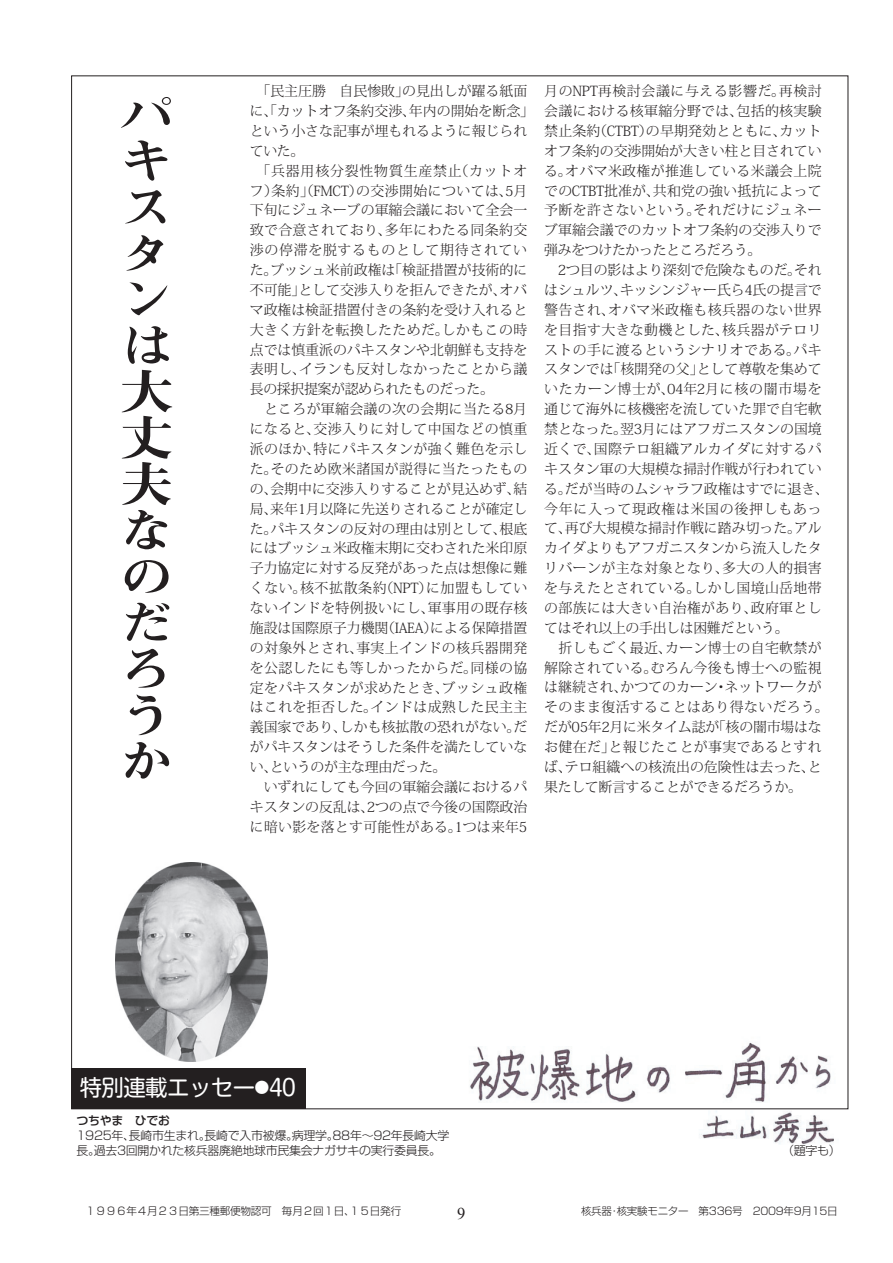
<style>
.page{position:relative;width:893px;height:1263px;background:#fff}
.page>*{position:absolute;margin:0;border:0;box-sizing:border-box;transform-origin:0 0}
.t1{font:47.4px/46.2px "Midashi Min Pro MA31";color:#231f20;scale:1.14 1}
.t2{font:22.35px "Shin M Go Pro";letter-spacing:-.025em;color:#fff}
.t3{font:16.5px "Times New Roman";color:#231f20}
.t4{font:300 13.95px/19.8px "Koz Min Pro";color:#231f20}
.t5{font:300 12px/15px "Shin Go Pro";letter-spacing:-.025em;color:#231f20}
.t6{font:500 12px "Shin Go Pro";letter-spacing:-.025em;color:#231f20}
.t7{font:300 10.65px "Shin Go Pro";letter-spacing:-.025em;color:#231f20}
.t8{font:300 10.5px "Shin Go Pro";letter-spacing:-.025em;color:#231f20}
.s1{font-size:15px}
.s2{font-size:10.65px}
</style>
<div class="page">
<img style="left:116px;top:863px;width:152px;height:199px">
<img style="left:699px;top:1111px;width:135px;height:33px">
<img style="left:470px;top:1042px;width:361px;height:61px">
<div style="left:71px;top:1068px;width:235px;height:40px;background:#231f20"></div>
<h1 class="t1" style="left:120px;top:87px;width:47px">パキスタンは大丈夫なのだろうか</h1>
<p class="t4" style="left:250px;top:81px;width:286px">　「民主圧勝　自民惨敗」の見出しが躍る紙面に、「カットオフ条約交渉、年内の開始を断念」という小さな記事が埋もれるように報じられていた。<br>　「兵器用核分裂性物質生産禁止（カットオフ）条約」（FMCT）の交渉開始については、5月下旬にジュネーブの軍縮会議において全会一致で合意されており、多年にわたる同条約交渉の停滞を脱するものとして期待されていた。ブッシュ米前政権は「検証措置が技術的に不可能」として交渉入りを拒んできたが、オバマ政権は検証措置付きの条約を受け入れると大きく方針を転換したためだ。しかもこの時点では慎重派のパキスタンや北朝鮮も支持を表明し、イランも反対しなかったことから議長の採択提案が認められたものだった。<br>　ところが軍縮会議の次の会期に当たる8月になると、交渉入りに対して中国などの慎重派のほか、特にパキスタンが強く難色を示した。そのため欧米諸国が説得に当たったものの、会期中に交渉入りすることが見込めず、結局、来年1月以降に先送りされることが確定した。パキスタンの反対の理由は別として、根底にはブッシュ米政権末期に交わされた米印原子力協定に対する反発があった点は想像に難くない。核不拡散条約（NPT）に加盟もしていないインドを特例扱いにし、軍事用の既存核施設は国際原子力機関（IAEA）による保障措置の対象外とされ、事実上インドの核兵器開発を公認したにも等しかったからだ。同様の協定をパキスタンが求めたとき、ブッシュ政権はこれを拒否した。インドは成熟した民主主義国家であり、しかも核拡散の恐れがない。だがパキスタンはそうした条件を満たしていない、というのが主な理由だった。<br>　いずれにしても今回の軍縮会議におけるパキスタンの反乱は、2つの点で今後の国際政治に暗い影を落とす可能性がある。1つは来年5</p>
<p class="t4" style="left:544px;top:81px;width:286px">月のNPT再検討会議に与える影響だ。再検討会議における核軍縮分野では、包括的核実験禁止条約（CTBT）の早期発効とともに、カットオフ条約の交渉開始が大きい柱と目されている。オバマ米政権が推進している米議会上院でのCTBT批准が、共和党の強い抵抗によって予断を許さないという。それだけにジュネーブ軍縮会議でのカットオフ条約の交渉入りで弾みをつけたかったところだろう。<br>　2つ目の影はより深刻で危険なものだ。それはシュルツ、キッシンジャー氏ら4氏の提言で警告され、オバマ米政権も核兵器のない世界を目指す大きな動機とした、核兵器がテロリストの手に渡るというシナリオである。パキスタンでは「核開発の父」として尊敬を集めていたカーン博士が、04年2月に核の闇市場を通じて海外に核機密を流していた罪で自宅軟禁となった。翌3月にはアフガニスタンの国境近くで、国際テロ組織アルカイダに対するパキスタン軍の大規模な掃討作戦が行われている。だが当時のムシャラフ政権はすでに退き、今年に入って現政権は米国の後押しもあって、再び大規模な掃討作戦に踏み切った。アルカイダよりもアフガニスタンから流入したタリバーンが主な対象となり、多大の人的損害を与えたとされている。しかし国境山岳地帯の部族には大きい自治権があり、政府軍としてはそれ以上の手出しは困難だという。<br>　折しもごく最近、カーン博士の自宅軟禁が解除されている。むろん今後も博士への監視は継続され、かつてのカーン・ネットワークがそのまま復活することはあり得ないだろう。だが05年2月に米タイム誌が「核の闇市場はなお健在だ」と報じたことが事実であるとすれば、テロ組織への核流出の危険性は去った、と果たして断言することができるだろうか。</p>
<h2 class="t2" style="left:80px;top:1069px;width:218px">特別連載エッセー<span class="s1">●</span>40</h2>
<p class="t6" style="left:77px;top:1111px;width:95px">つちやま　ひでお</p>
<p class="t5" style="left:77px;top:1127px;width:374px">1925年、長崎市生まれ。長崎で入市被爆。病理学。88年～92年長崎大学長。過去3回開かれた核兵器廃絶地球市民集会ナガサキの実行委員長。</p>
<p class="t5" style="left:782px;top:1141px;width:60px">（題字も）</p>
<p class="t7" style="left:85px;top:1202px;width:318px">１９９６年４月２３日第三種郵便物認可　毎月２回１日、１５日発行</p>
<p class="t3" style="left:457px;top:1202px;width:10px">9</p>
<p class="t8" style="left:581px;top:1203px;width:258px">核兵器・核実験モニター　第<span class="s2">336</span>号　2009年9月15日</p>
</div>
